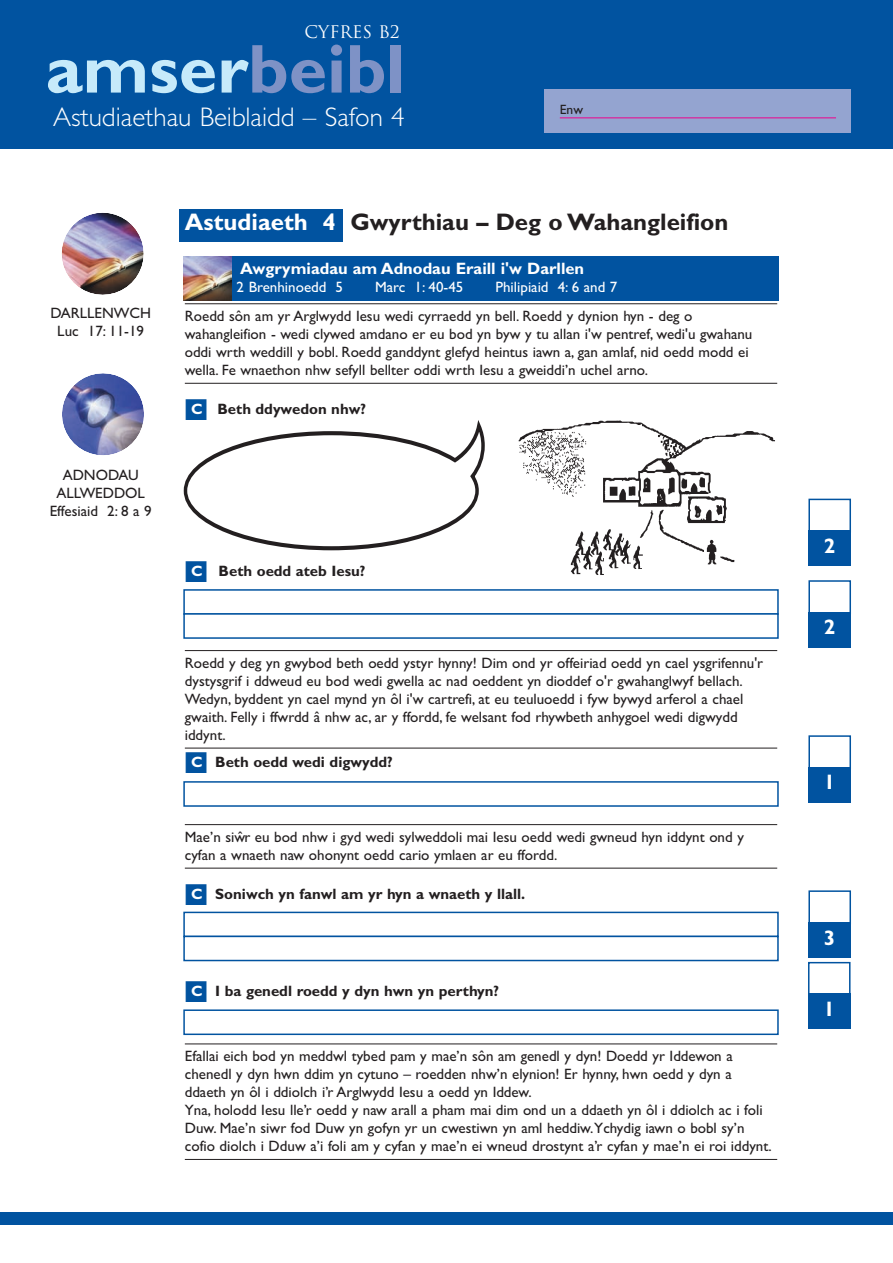
<style>
.page{position:relative;width:893px;height:1263px;background:#fff}
.page>*{position:absolute;margin:0;border:0;box-sizing:border-box;transform-origin:0 0}
.t1{font:700 69.45px "Gill Sans";color:#c6eafa}
.t2{font:300 27px "Gill Sans";color:#fff}
.t3{font:700 24px "Gill Sans";color:#231f20}
.t4{font:700 21px "Gill Sans";color:#fff}
.t5{font:16.95px "Trajan";color:#fff}
.t6{font:700 16.5px "Gill Sans";color:#fff}
.t7{font:15px/18px "Gill Sans";color:#231f20}
.t8{font:700 15px "Gill Sans";color:#231f20}
.t9{font:15px "Gill Sans";color:#fff}
.t10{font:13.5px "Gill Sans";color:#231f20}
.s1{color:#7e92c6}
.s2{color:#fff}
.s3{color:#0153a0}
</style>
<div class="page">
<img style="left:62px;top:213px;width:82px;height:82px">
<img style="left:62px;top:373px;width:82px;height:82px">
<div style="left:179px;top:210px;width:164px;height:32px;background:#0153a0"></div>
<hr style="left:185px;top:304px;width:592px;height:1px;background:#231f20">
<hr style="left:185px;top:383px;width:592px;height:1px;background:#231f20">
<hr style="left:185px;top:650px;width:592px;height:1px;background:#231f20">
<hr style="left:185px;top:748px;width:592px;height:1px;background:#231f20">
<hr style="left:185px;top:824px;width:592px;height:1px;background:#231f20">
<hr style="left:185px;top:868px;width:592px;height:1px;background:#231f20">
<hr style="left:185px;top:1044px;width:592px;height:1px;background:#231f20">
<hr style="left:185px;top:1159px;width:592px;height:1px;background:#231f20">
<div style="left:183px;top:257px;width:596px;height:44px;background:#0153a0"></div>
<img style="left:183px;top:257px;width:48px;height:44px">
<svg style="left:183px;top:422px;width:302px;height:129px"></svg>
<div style="left:183px;top:589px;width:596px;height:26px;border:2px solid #0153a0"></div>
<div style="left:183px;top:613px;width:596px;height:26px;border:2px solid #0153a0"></div>
<div style="left:183px;top:1009px;width:596px;height:26px;border:2px solid #0153a0"></div>
<div style="left:183px;top:781px;width:596px;height:26px;border:2px solid #0153a0"></div>
<div style="left:808px;top:735px;width:43px;height:34px;border:2px solid #0153a0"></div>
<div style="left:808px;top:767px;width:43px;height:36px;background:#0153a0"></div>
<div style="left:808px;top:962px;width:42px;height:34px;border:2px solid #0153a0"></div>
<div style="left:808px;top:993px;width:42px;height:36px;background:#0153a0"></div>
<div style="left:808px;top:890px;width:43px;height:34px;border:2px solid #0153a0"></div>
<div style="left:808px;top:922px;width:43px;height:36px;background:#0153a0"></div>
<div style="left:808px;top:580px;width:43px;height:34px;border:2px solid #0153a0"></div>
<div style="left:808px;top:612px;width:43px;height:36px;background:#0153a0"></div>
<div style="left:808px;top:499px;width:43px;height:34px;border:2px solid #0153a0"></div>
<div style="left:808px;top:530px;width:43px;height:36px;background:#0153a0"></div>
<img style="left:518px;top:420px;width:257px;height:155px">
<div style="left:183px;top:912px;width:596px;height:25px;border:2px solid #0153a0"></div>
<div style="left:183px;top:936px;width:596px;height:25px;border:2px solid #0153a0"></div>
<div style="left:0;top:1212px;width:892px;height:13px;background:#0153a0"></div>
<div style="left:0;top:0;width:892px;height:149px;background:#0153a0"></div>
<div style="left:545px;top:89px;width:306px;height:44px;background:#94a4d0"></div>
<hr style="left:560px;top:118px;width:276px;height:1px;background:#ed028c">
<p class="t5" style="left:304px;top:22px;width:97px">CYFRes B2</p>
<h1 class="t1" style="left:46px;top:45px;width:360px">amser<span class="s1">beibl</span></h1>
<h2 class="t2" style="left:53px;top:108px;width:353px">Astudiaethau Beiblaidd – Safon 4</h2>
<p class="t10" style="left:560px;top:104px;width:25px">Enw</p>
<h3 class="t3" style="left:185px;top:214px;width:545px"><span class="s2">Astudiaeth 4</span> Gwyrthiau – Deg o Wahangleifion</h3>
<p class="t7" style="left:50px;top:306px;width:102px;text-align:center">DARLLENWCH<br>Luc 17: 11-19</p>
<p class="t7" style="left:50px;top:468px;width:104px;text-align:center">ADNODAU<br>ALLWEDDOL<br>Effesiaid 2: 8 a 9</p>
<p class="t6" style="left:240px;top:262px;width:346px">Awgrymiadau am Adnodau Eraill i'w Darllen</p>
<p class="t9" style="left:237px;top:281px;width:108px">2 Brenhinoedd 5</p>
<p class="t9" style="left:375px;top:281px;width:90px">Marc 1: 40-45</p>
<p class="t9" style="left:495px;top:281px;width:123px">Philipiaid 4: 6 and 7</p>
<p class="t7" style="left:185px;top:308px;width:569px">Roedd sôn am yr Arglwydd Iesu wedi cyrraedd yn bell. Roedd y dynion hyn - deg o wahangleifion - wedi clywed amdano er eu bod yn byw y tu allan i'w pentref, wedi'u gwahanu oddi wrth weddill y bobl. Roedd ganddynt glefyd heintus iawn a, gan amlaf, nid oedd modd ei wella. Fe wnaethon nhw sefyll bellter oddi wrth Iesu a gweiddi’n uchel arno.</p>
<p class="t8" style="left:185px;top:404px;width:183px"><span class="s3">■</span><span class="s2">C</span> Beth ddywedon nhw?</p>
<p class="t8" style="left:185px;top:566px;width:182px"><span class="s3">■</span><span class="s2">C</span> Beth oedd ateb Iesu?</p>
<p class="t7" style="left:185px;top:655px;width:580px">Roedd y deg yn gwybod beth oedd ystyr hynny! Dim ond yr offeiriad oedd yn cael ysgrifennu'r dystysgrif i ddweud eu bod wedi gwella ac nad oeddent yn dioddef o'r gwahanglwyf bellach.<br>Wedyn, byddent yn cael mynd yn ôl i'w cartrefi, at eu teuluoedd i fyw bywyd arferol a chael gwaith. Felly i ffwrdd â nhw ac, ar y ffordd, fe welsant fod rhywbeth anhygoel wedi digwydd iddynt.</p>
<p class="t8" style="left:185px;top:756px;width:210px"><span class="s3">■</span><span class="s2">C</span> Beth oedd wedi digwydd?</p>
<p class="t7" style="left:185px;top:829px;width:561px">Mae’n siwˆr eu bod nhw i gyd wedi sylweddoli mai Iesu oedd wedi gwneud hyn iddynt ond y cyfan a wnaeth naw ohonynt oedd cario ymlaen ar eu ffordd.</p>
<p class="t8" style="left:185px;top:888px;width:342px"><span class="s3">■</span><span class="s2">C</span> Soniwch yn fanwl am yr hyn a wnaeth y llall.</p>
<p class="t8" style="left:185px;top:986px;width:316px"><span class="s3">■</span><span class="s2">C</span> I ba genedl roedd y dyn hwn yn perthyn?</p>
<p class="t7" style="left:185px;top:1049px;width:588px">Efallai eich bod yn meddwl tybed pam y mae’n sôn am genedl y dyn! Doedd yr Iddewon a chenedl y dyn hwn ddim yn cytuno – roedden nhw’n elynion! Er hynny, hwn oedd y dyn a ddaeth yn ôl i ddiolch i’r Arglwydd Iesu a oedd yn Iddew.<br>Yna, holodd Iesu lle’r oedd y naw arall a pham mai dim ond un a ddaeth yn ôl i ddiolch ac i foli Duw. Mae’n siwr fod Duw yn gofyn yr un cwestiwn yn aml heddiw.Ychydig iawn o bobl sy’n cofio diolch i Dduw a’i foli am y cyfan y mae’n ei wneud drostynt a’r cyfan y mae’n ei roi iddynt.</p>
<h3 class="t4" style="left:824px;top:538px;width:13px">2</h3>
<h3 class="t4" style="left:824px;top:620px;width:13px">2</h3>
<h3 class="t4" style="left:824px;top:775px;width:13px">1</h3>
<h3 class="t4" style="left:824px;top:930px;width:13px">3</h3>
<h3 class="t4" style="left:823px;top:1002px;width:13px">1</h3>
</div>
